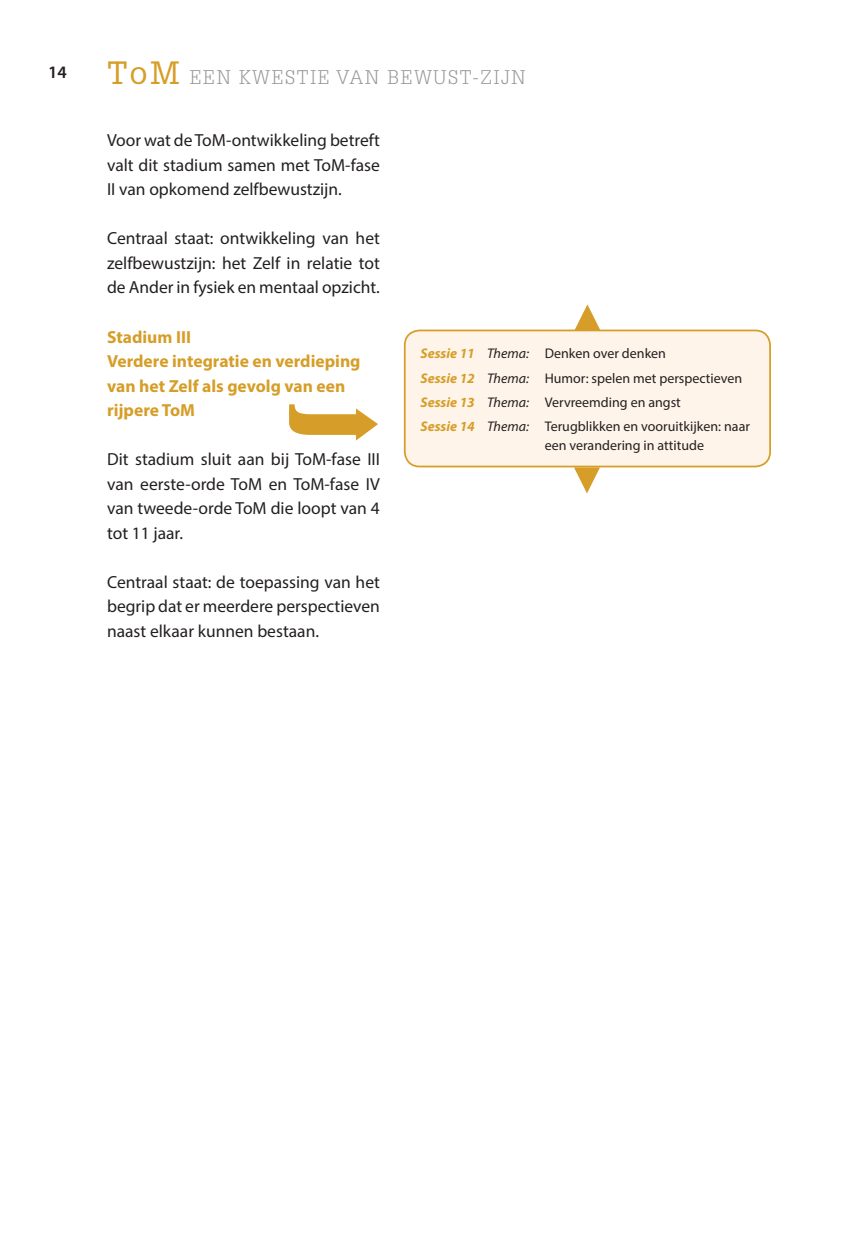
<style>
.page{position:relative;width:861px;height:1235px;background:#fff}
.page>*{position:absolute;margin:0;border:0;box-sizing:border-box;transform-origin:0 0}
.t1{font:300 19.25px "Glypha LT";letter-spacing:.09em;color:#939598}
.t2{font:17.5px/24.5px "Myriad Pro";color:#231f20;text-align:justify}
.t3{font:700 17.5px/24.5px "Myriad Pro";color:#d69e28}
.t4{font:600 17.5px "Myriad Pro";color:#231f20}
.t5{font:14px/24.2px "Myriad Pro";color:#231f20}
.s1{font-weight:400;font-size:31.5px;color:#d69e28}
.s2{font-weight:700;font-style:italic;color:#d69e28}
.s3{font-style:italic}
</style>
<div class="page">
<svg style="left:289px;top:404px;width:89px;height:36px"></svg>
<div style="left:405px;top:330px;width:365px;height:136px;background:#fff4ea;border-radius:15px"></div>
<div style="left:404px;top:329px;width:367px;height:138px;border:2px solid #d69e28;border-radius:15px"></div>
<svg style="left:574px;top:304px;width:26px;height:26px"></svg>
<svg style="left:574px;top:467px;width:26px;height:26px"></svg>
<p class="t4" style="left:48px;top:61px;width:20px">14</p>
<p class="t1" style="left:107px;top:66px;width:420px"><span class="s1">ToM</span> EEN KWESTIE VAN BEWUST-ZIJN</p>
<p class="t2" style="left:107px;top:128px;width:274px">Voor wat de ToM-ontwikkeling betreft valt dit stadium samen met ToM-fase II van opkomend zelfbewustzijn.</p>
<p class="t2" style="left:107px;top:226px;width:274px">Centraal staat: ontwikkeling van het zelfbewustzijn: het Zelf in relatie tot de Ander in fysiek en mentaal opzicht.</p>
<p class="t3" style="left:107px;top:324px;width:255px">Stadium III<br>Verdere integratie en verdieping van het Zelf als gevolg van een rijpere ToM</p>
<p class="t2" style="left:107px;top:446px;width:274px">Dit stadium sluit aan bij ToM-fase III van eerste-orde ToM en ToM-fase IV van tweede-orde ToM die loopt van 4 tot 11 jaar.</p>
<p class="t2" style="left:107px;top:569px;width:274px">Centraal staat: de toepassing van het begrip dat er meerdere perspectieven naast elkaar kunnen bestaan.</p>
<p class="t5" style="left:421px;top:341px;width:331px"><span class="s2">Sessie 11</span> <span class="s3">Thema:</span> Denken over denken<br><span class="s2">Sessie 12</span> <span class="s3">Thema:</span> Humor: spelen met perspectieven <span class="s2">Sessie 13</span> <span class="s3">Thema:</span> Vervreemding en angst<br><span class="s2">Sessie 14</span> <span class="s3">Thema:</span> Terugblikken en vooruitkijken: naar</p>
<p class="t5" style="left:545px;top:433px;width:161px">een verandering in attitude</p>
</div>
